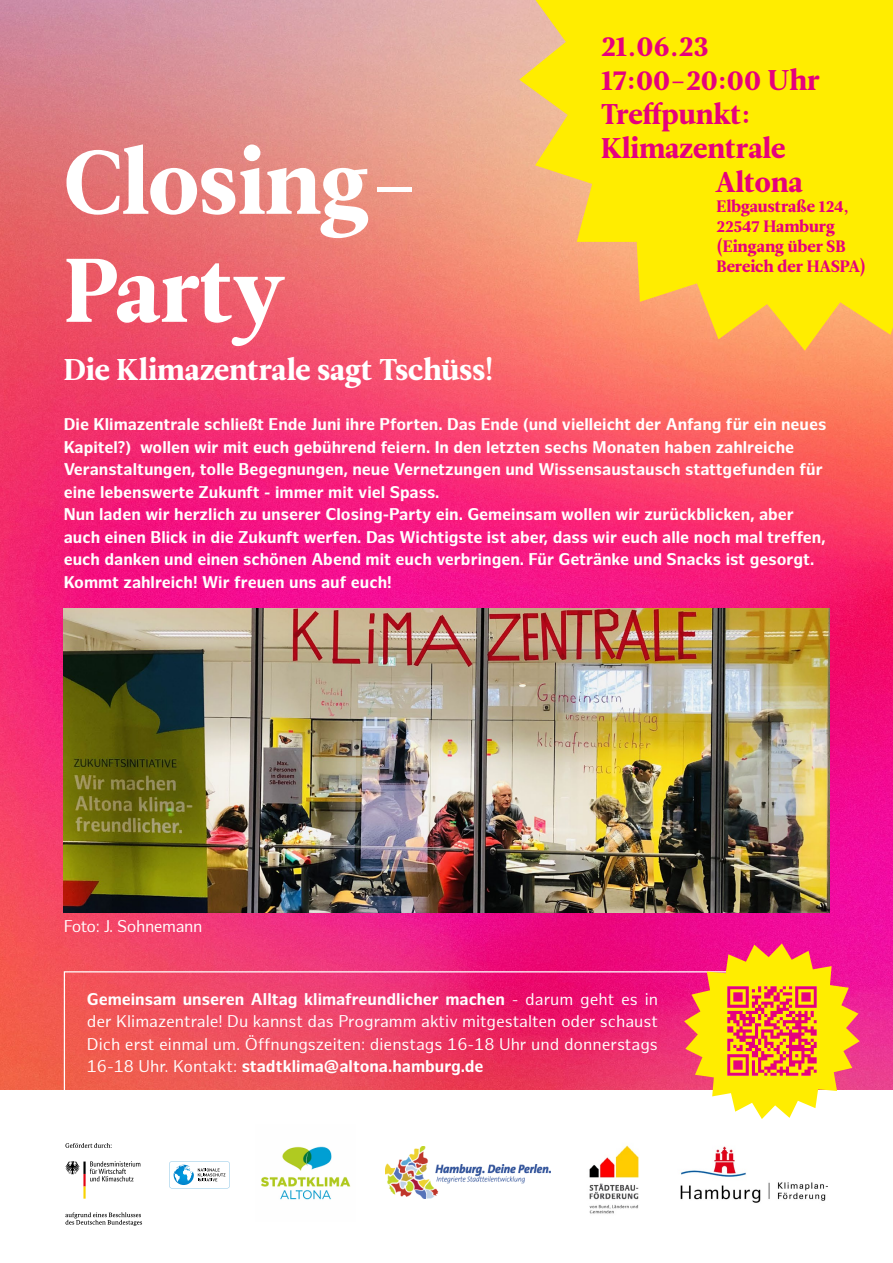
<style>
.page{position:relative;width:893px;height:1263px;background:#fff}
.page>*{position:absolute;margin:0;border:0;box-sizing:border-box;transform-origin:0 0}
.t1{font:90px/108px "Leitura News Roman 4";color:#fff}
.t2{font:30px "Leitura News Roman 4";letter-spacing:-.005em;color:#fff}
.t3{font:28.5px "Leitura News Roman 4";color:#e6007d}
.t4{font:700 16.5px/22.5px "Hamburg Sans";color:#fff}
.t5{font:16.5px/22.5px "Hamburg Sans";color:#fff;text-align:justify}
.t6{font:16.5px/19.8px "Leitura News Roman 4";color:#e6007d}
.t7{font:16.5px "Hamburg Sans";letter-spacing:-.025em;color:#fff}
.s1{font-weight:700}
</style>
<div class="page">
<img style="left:0;top:0;width:893px;height:1090px">
<svg style="left:519px;top:0;width:374px;height:351px;fill:#ffed00"></svg>
<img style="left:261px;top:1146px;width:90px;height:54px">
<img style="left:680px;top:1146px;width:148px;height:57px">
<img style="left:386px;top:1147px;width:165px;height:51px">
<img style="left:589px;top:1145px;width:50px;height:69px">
<svg style="left:65px;top:1161px;width:75px;height:38px"></svg>
<svg style="left:65px;top:1143px;width:47px;height:5px"></svg>
<svg style="left:65px;top:1212px;width:77px;height:14px"></svg>
<svg style="left:169px;top:1161px;width:61px;height:27px"></svg>
<div style="left:64px;top:971px;width:765px;height:130px;border:1px solid #fff"></div>
<svg style="left:684px;top:943px;width:176px;height:176px"></svg>
<img style="left:715px;top:974px;width:114px;height:114px">
<img style="left:64px;top:608px;width:765px;height:305px">
<h1 class="t1" style="left:64px;top:130px;width:357px">Closing-<br>Party</h1>
<h2 class="t2" style="left:64px;top:352px;width:432px">Die Klimazentrale sagt Tschüss!</h2>
<h3 class="t3" style="left:601px;top:29px;width:109px">21.06.23</h3>
<h3 class="t3" style="left:601px;top:63px;width:220px">17:00-20:00 Uhr</h3>
<h3 class="t3" style="left:601px;top:97px;width:151px">Treffpunkt:</h3>
<h3 class="t3" style="left:601px;top:131px;width:186px">Klimazentrale</h3>
<h3 class="t3" style="left:716px;top:165px;width:89px">Altona</h3>
<p class="t6" style="left:717px;top:197px;width:151px">Elbgaustraße 124,<br>22547 Hamburg (Eingang über SB<br>Bereich der HASPA)</p>
<p class="t4" style="left:64px;top:414px;width:764px">Die Klimazentrale schließt Ende Juni ihre Pforten. Das Ende (und vielleicht der Anfang für ein neues Kapitel?) wollen wir mit euch gebührend feiern. In den letzten sechs Monaten haben zahlreiche Veranstaltungen, tolle Begegnungen, neue Vernetzungen und Wissensaustausch stattgefunden für eine lebenswerte Zukunft - immer mit viel Spass.<br>Nun laden wir herzlich zu unserer Closing-Party ein. Gemeinsam wollen wir zurückblicken, aber auch einen Blick in die Zukunft werfen. Das Wichtigste ist aber, dass wir euch alle noch mal treffen, euch danken und einen schönen Abend mit euch verbringen. Für Getränke und Snacks ist gesorgt.<br>Kommt zahlreich! Wir freuen uns auf euch!</p>
<p class="t7" style="left:64px;top:917px;width:140px">Foto: J. Sohnemann</p>
<p class="t5" style="left:87px;top:988px;width:573px"><span class="s1">Gemeinsam unseren Alltag klimafreundlicher machen</span> - darum geht es in der Klimazentrale! Du kannst das Programm aktiv mitgestalten oder schaust Dich erst einmal um. Öffnungszeiten: dienstags 16-18 Uhr und donnerstags 16-18 Uhr. Kontakt: <span class="s1">stadtklima@altona.hamburg.de</span></p>
</div>
